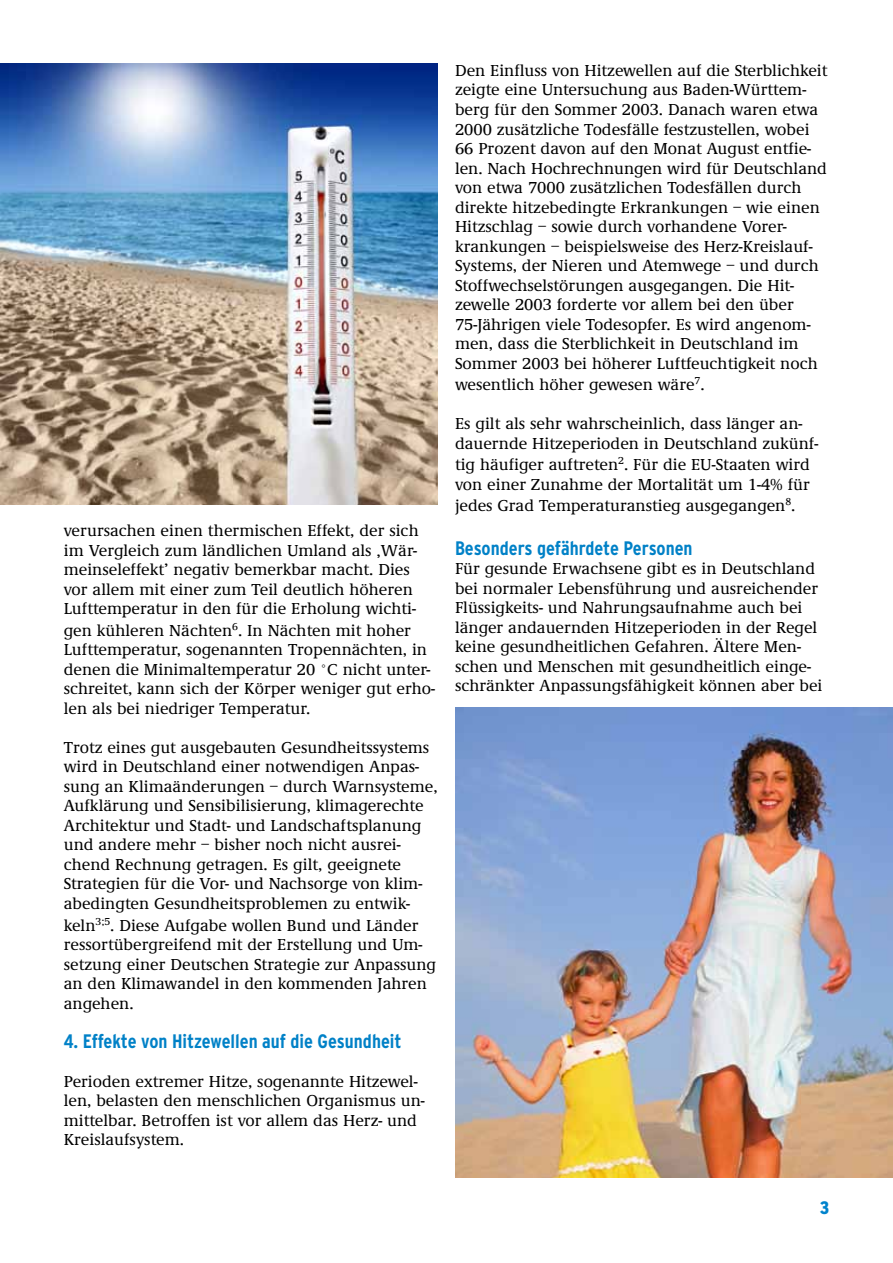
<style>
.page{position:relative;width:893px;height:1263px;background:#fff}
.page>*{position:absolute;margin:0;border:0;box-sizing:border-box;transform-origin:0 0}
.t1{font:700 condensed 19.5px "Interstate";color:#0081c7}
.t2{font:900 condensed 18px "Interstate";color:#0083cc}
.t3{font:500 16.5px/19.5px "Demos EF";color:#000}
</style>
<div class="page">
<img style="left:0;top:64px;width:438px;height:440px">
<img style="left:455px;top:707px;width:438px;height:471px">
<p class="t3" style="left:64px;top:521px;width:356px">verursachen einen thermischen Effekt, der sich im Vergleich zum ländlichen Umland als ‚Wär&shy;meinseleffekt’ negativ bemerkbar macht. Dies vor allem mit einer zum Teil deutlich höheren Lufttemperatur in den für die Erholung wichti-</p>
<p class="t3" style="left:64px;top:621px;width:373px">gen kühleren Nächten<sup>6</sup>. In Nächten mit hoher Lufttemperatur, sogenannten Tropennächten, in denen die Minimaltemperatur 20 °C nicht unter&shy;schreitet, kann sich der Körper weniger gut erho&shy;len als bei niedriger Temperatur.</p>
<p class="t3" style="left:64px;top:738px;width:375px">Trotz eines gut ausgebauten Gesundheitssystems wird in Deutschland einer notwendigen Anpas&shy;sung an Klimaänderungen – durch Warnsysteme, Aufklärung und Sensibilisierung, klimagerechte Architektur und Stadt- und Landschaftsplanung und andere mehr – bisher noch nicht ausrei&shy;chend Rechnung getragen. Es gilt, geeignete Strategien für die Vor- und Nachsorge von klim&shy;abedingten Gesundheitsproblemen zu entwic-</p>
<p class="t3" style="left:64px;top:916px;width:374px">keln<sup>3;5</sup>. Diese Aufgabe wollen Bund und Länder ressortübergreifend mit der Erstellung und Um&shy;setzung einer Deutschen Strategie zur Anpassung an den Klimawandel in den kommenden Jahren angehen.</p>
<p class="t1" style="left:64px;top:1030px;width:339px">4. Effekte von Hitzewellen auf die Gesundheit</p>
<p class="t3" style="left:64px;top:1072px;width:363px">Perioden extremer Hitze, sogenannte Hitzewel&shy;len, belasten den menschlichen Organismus un&shy;mittelbar. Betroffen ist vor allem das Herz- und Kreislaufsystem.</p>
<p class="t3" style="left:455px;top:61px;width:374px">Den Einfluss von Hitzewellen auf die Sterblichkeit zeigte eine Untersuchung aus Baden-Württem&shy;berg für den Sommer 2003. Danach waren etwa 2000 zusätzliche Todesfälle festzustellen, wobei 66 Prozent davon auf den Monat August entfie&shy;len. Nach Hochrechnungen wird für Deutschland von etwa 7000 zusätzlichen Todesfällen durch direkte hitzebedingte Erkrankungen – wie einen Hitzschlag – sowie durch vorhandene Vorer&shy;krankungen – beispielsweise des Herz-Kreislauf-Systems, der Nieren und Atemwege – und durch Stoffwechselstörungen ausgegangen. Die Hit&shy;zewelle 2003 forderte vor allem bei den über 75-Jährigen viele Todesopfer. Es wird angenom&shy;men, dass die Sterblichkeit in Deutschland im Sommer 2003 bei höherer Luftfeuchtigkeit noch</p>
<p class="t3" style="left:455px;top:375px;width:251px">wesentlich höher gewesen wäre<sup>7</sup>.</p>
<p class="t3" style="left:455px;top:414px;width:365px">Es gilt als sehr wahrscheinlich, dass länger an&shy;dauernde Hitzeperioden in Deutschland zukünf-</p>
<p class="t3" style="left:455px;top:455px;width:356px">tig häufiger auftreten<sup>2</sup>. Für die EU-Staaten wird von einer Zunahme der Mortalität um 1-4% für</p>
<p class="t3" style="left:455px;top:497px;width:342px">jedes Grad Temperaturanstieg ausgegangen<sup>8</sup>.</p>
<p class="t1" style="left:455px;top:537px;width:239px">Besonders gefährdete Personen</p>
<p class="t3" style="left:455px;top:560px;width:369px">Für gesunde Erwachsene gibt es in Deutschland bei normaler Lebensführung und ausreichender Flüssigkeits- und Nahrungsaufnahme auch bei länger andauernden Hitzeperioden in der Regel keine gesundheitlichen Gefahren. Ältere Men&shy;schen und Menschen mit gesundheitlich einge&shy;schränkter Anpassungsfähigkeit können aber bei</p>
<p class="t2" style="left:820px;top:1197px;width:11px">3</p>
</div>
